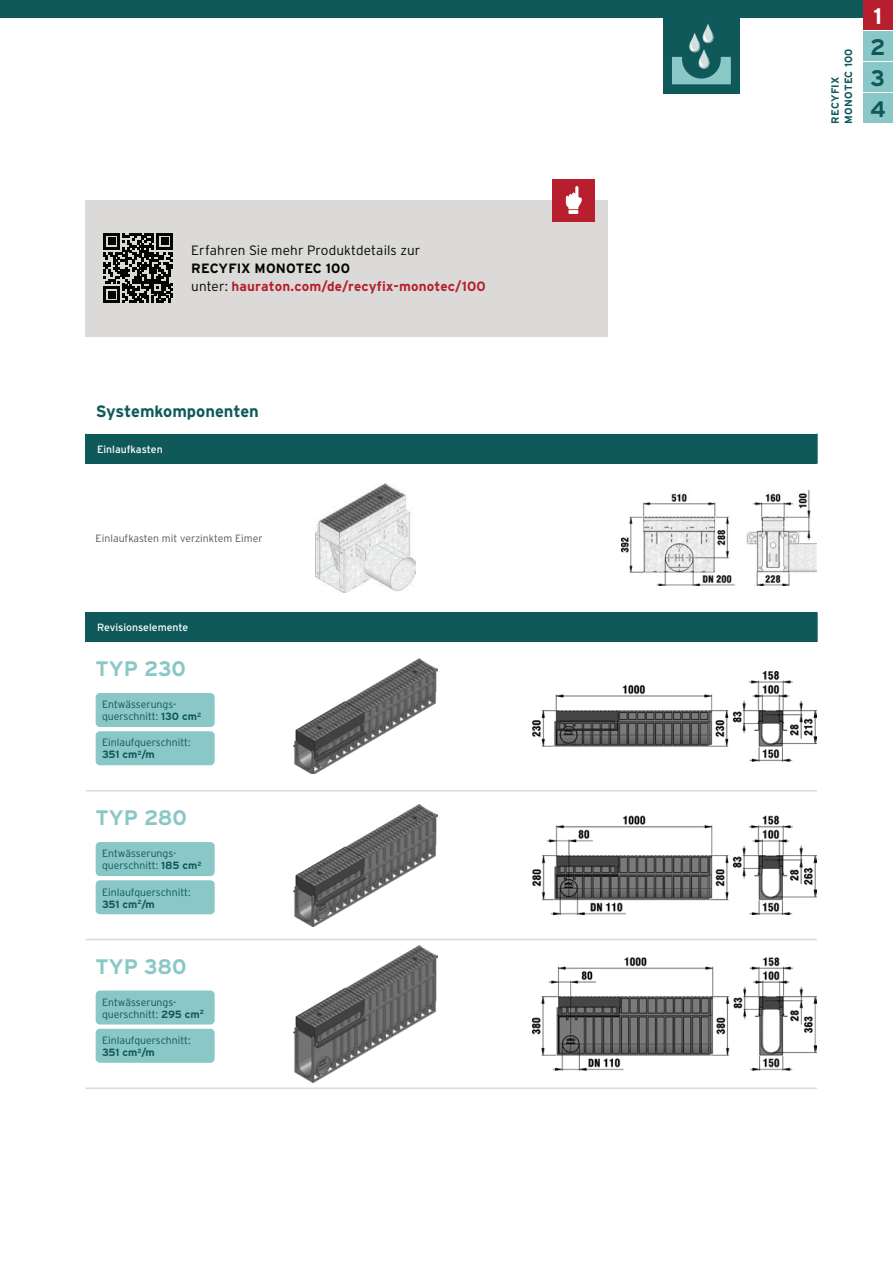
<style>
.page{position:relative;width:893px;height:1263px;background:#fff}
.page>*{position:absolute;margin:0;border:0;box-sizing:border-box;transform-origin:0 0}
.t1{font:700 22.5px/31px "Interstate";color:#0e595a}
.t2{font:700 22.5px "Interstate";color:#fff}
.t3{font:700 22.5px "Interstate";color:#0f595a}
.t4{font:700 21px "Interstate";color:#8ac7c7}
.t5{font:700 16.5px "Interstate";color:#0f595a}
.t6{font:700 13.5px/18px "Interstate";letter-spacing:.01em;color:#b71f2e}
.t7{font:300 13.5px "Interstate";letter-spacing:.01em;color:#040503}
.t8{font:300 10.5px/12px "Interstate";color:#0f595a}
.t9{font:300 10.5px "Interstate";color:#575756}
.t10{font:10.5px "Interstate";color:#fff}
.t11{font:700 10.5px/13.5px "Interstate";letter-spacing:.015em;color:#0f595a}
.s1{color:#040503}
.s2{font-weight:300;color:#040503}
.s3{font-weight:700}
</style>
<div class="page">
<div style="left:86px;top:434px;width:731px;height:30px;background:#0f595a"></div>
<hr style="left:85px;top:434px;width:2px;height:30px;background:#0f595a">
<hr style="left:816px;top:434px;width:2px;height:30px;background:#0f595a">
<div style="left:86px;top:612px;width:731px;height:30px;background:#0f595a"></div>
<hr style="left:85px;top:612px;width:2px;height:30px;background:#0f595a">
<hr style="left:816px;top:612px;width:2px;height:30px;background:#0f595a">
<hr style="left:86px;top:790px;width:731px;height:2px;background:#dbdad9">
<hr style="left:86px;top:939px;width:731px;height:1px;background:#dbdad9">
<hr style="left:86px;top:1088px;width:731px;height:1px;background:#dbdad9">
<img style="left:316px;top:483px;width:99px;height:110px">
<img style="left:621px;top:490px;width:195px;height:95px">
<img style="left:533px;top:671px;width:283px;height:91px">
<img style="left:533px;top:816px;width:283px;height:98px">
<img style="left:533px;top:957px;width:283px;height:113px">
<img style="left:293px;top:659px;width:145px;height:115px">
<img style="left:293px;top:804px;width:145px;height:122px">
<img style="left:293px;top:946px;width:145px;height:136px">
<div style="left:96px;top:693px;width:119px;height:34px;background:#8ac7c7;border-radius:4px"></div>
<div style="left:96px;top:731px;width:119px;height:34px;background:#8ac7c7;border-radius:4px"></div>
<div style="left:96px;top:842px;width:119px;height:34px;background:#8ac7c7;border-radius:4px"></div>
<div style="left:96px;top:880px;width:119px;height:34px;background:#8ac7c7;border-radius:4px"></div>
<div style="left:96px;top:991px;width:119px;height:34px;background:#8ac7c7;border-radius:4px"></div>
<div style="left:96px;top:1029px;width:119px;height:34px;background:#8ac7c7;border-radius:4px"></div>
<div style="left:85px;top:200px;width:523px;height:136px;background:#dbdad9"></div>
<svg style="left:103px;top:233px;width:70px;height:70px"></svg>
<div style="left:553px;top:179px;width:42px;height:42px;background:#b71f2e"></div>
<svg style="left:568px;top:210px;width:10px;height:4px"></svg>
<svg style="left:566px;top:186px;width:16px;height:23px"></svg>
<div style="left:0;top:0;width:893px;height:17px;background:#0f595a"></div>
<div style="left:863px;top:0;width:30px;height:30px;background:#b71f2e"></div>
<div style="left:863px;top:31px;width:30px;height:30px;background:#8ac7c7"></div>
<div style="left:863px;top:62px;width:30px;height:30px;background:#8ac7c7"></div>
<div style="left:863px;top:93px;width:30px;height:30px;background:#8ac7c7"></div>
<div style="left:663px;top:17px;width:77px;height:77px;background:#0f595a"></div>
<svg style="left:672px;top:24px;width:59px;height:60px"></svg>
<p class="t7" style="left:191px;top:246px;width:231px">Erfahren Sie mehr Produktdetails zur</p>
<p class="t6" style="left:191px;top:261px;width:296px"><span class="s1">RECYFIX MONOTEC 100<br></span><span class="s2">unter:</span> hauraton.com/de/recyfix-monotec/100</p>
<h3 class="t5" style="left:96px;top:405px;width:164px">Systemkomponenten</h3>
<p class="t10" style="left:97px;top:443px;width:67px">Einlaufkasten</p>
<p class="t9" style="left:96px;top:534px;width:169px">Einlaufkasten mit verzinktem Eimer</p>
<p class="t10" style="left:97px;top:622px;width:93px">Revisionselemente</p>
<h2 class="t4" style="left:96px;top:661px;width:92px">TYP 230</h2>
<p class="t8" style="left:102px;top:699px;width:101px">Entwässerungs&shy;querschnitt: <span class="s3">130 cm</span><sup>2</sup></p>
<p class="t8" style="left:102px;top:738px;width:90px">Einlaufquerschnitt:<br><span class="s3">351 cm</span><sup>2</sup><span class="s3">/m</span></p>
<h2 class="t4" style="left:96px;top:810px;width:93px">TYP 280</h2>
<p class="t8" style="left:102px;top:848px;width:101px">Entwässerungs&shy;querschnitt: <span class="s3">185 cm</span><sup>2</sup></p>
<p class="t8" style="left:102px;top:887px;width:90px">Einlaufquerschnitt:<br><span class="s3">351 cm</span><sup>2</sup><span class="s3">/m</span></p>
<h2 class="t4" style="left:96px;top:958px;width:93px">TYP 380</h2>
<p class="t8" style="left:102px;top:997px;width:103px">Entwässerungs&shy;querschnitt: <span class="s3">295 cm</span><sup>2</sup></p>
<p class="t8" style="left:102px;top:1035px;width:90px">Einlaufquerschnitt:<br><span class="s3">351 cm</span><sup>2</sup><span class="s3">/m</span></p>
<p class="t11" style="left:829px;top:124px;width:77px;rotate:-90deg">RECYFIX<br>MONOTEC 100</p>
<h1 class="t2" style="left:873px;top:7px;width:10px">1</h1>
<h1 class="t3" style="left:870px;top:38px;width:17px">2</h1>
<h1 class="t1" style="left:870px;top:64px;width:17px">3<br>4</h1>
</div>
